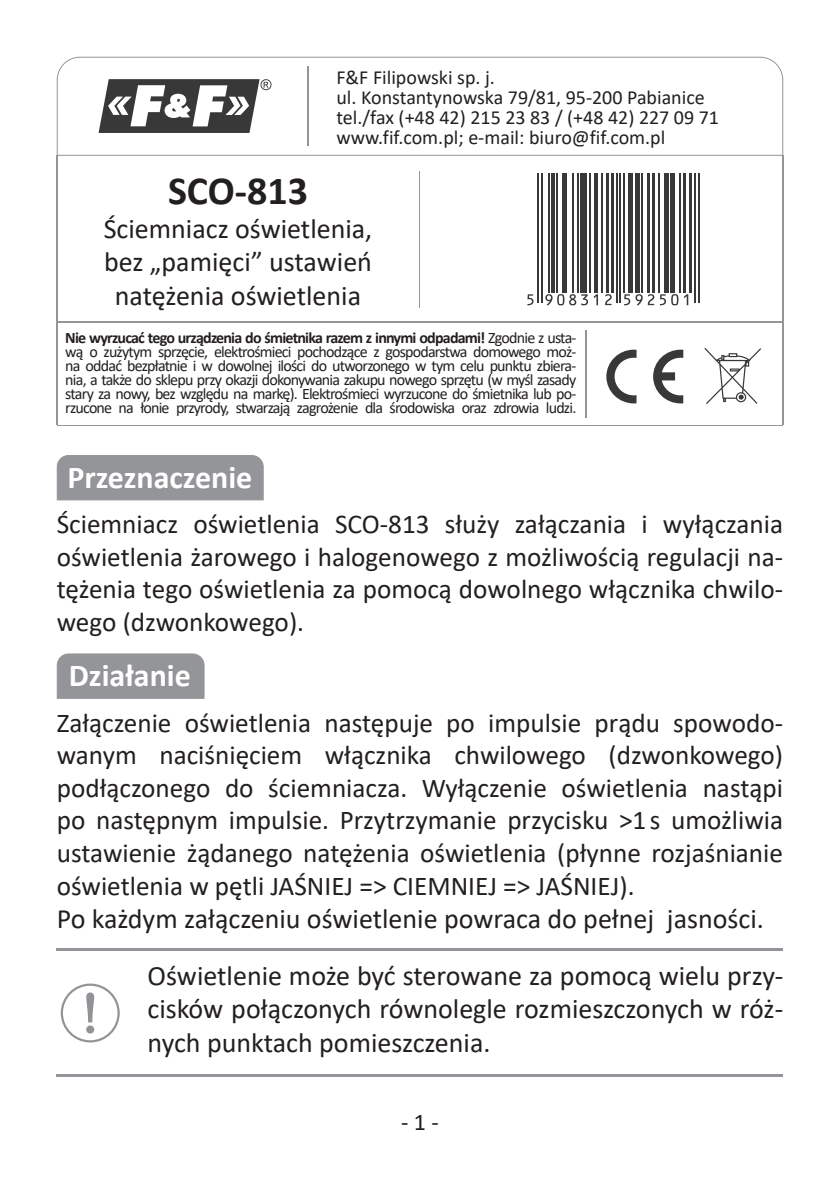
<style>
.page{position:relative;width:840px;height:1191px;background:#fff}
.page>*{position:absolute;margin:0;border:0;box-sizing:border-box;transform-origin:0 0}
.t1{font:700 40px "Calibri";color:#231f20}
.t2{font:700 32px "Calibri";color:#fff}
.t3{font:28px/33.6px "Calibri";color:#231f20}
.t4{font:27.2px/32.8px "Calibri";color:#231f20;text-align:justify}
.t5{font:24px "Calibri";color:#231f20}
.t6{font:20px/20px "Calibri";color:#231f20}
.t7{font:16px/14px "Calibri";letter-spacing:-.05em;color:#231f20;text-align:justify}
.s1{font-weight:700}
</style>
<div class="page">
<svg style="left:704px;top:348px;width:56px;height:56px"></svg>
<svg style="left:606px;top:350px;width:77px;height:53px"></svg>
<hr style="left:57px;top:322px;width:724px;height:1px;background:#939598">
<hr style="left:584px;top:330px;width:1px;height:88px;background:#939598">
<hr style="left:418px;top:171px;width:1px;height:136px;background:#939598">
<hr style="left:57px;top:425px;width:724px;height:1px;background:#939598">
<svg style="left:527px;top:173px;width:173px;height:133px"></svg>
<hr style="left:537px;top:173px;width:1px;height:130px;background:#383839">
<hr style="left:541px;top:173px;width:1px;height:130px;background:#383839">
<hr style="left:547px;top:173px;width:2px;height:119px;background:#383839">
<hr style="left:551px;top:173px;width:3px;height:119px;background:#383839">
<hr style="left:556px;top:173px;width:1px;height:119px;background:#383839">
<div style="left:561px;top:173px;width:5px;height:119px;background:#383839"></div>
<hr style="left:571px;top:173px;width:2px;height:119px;background:#383839">
<hr style="left:576px;top:173px;width:2px;height:119px;background:#383839">
<div style="left:580px;top:173px;width:6px;height:119px;background:#383839"></div>
<hr style="left:588px;top:173px;width:1px;height:119px;background:#383839">
<hr style="left:593px;top:173px;width:3px;height:119px;background:#383839">
<hr style="left:600px;top:173px;width:1px;height:119px;background:#383839">
<hr style="left:605px;top:173px;width:3px;height:119px;background:#383839">
<hr style="left:610px;top:173px;width:3px;height:119px;background:#383839">
<hr style="left:616px;top:173px;width:1px;height:130px;background:#383839">
<hr style="left:619px;top:173px;width:1px;height:130px;background:#383839">
<hr style="left:622px;top:173px;width:2px;height:119px;background:#383839">
<div style="left:627px;top:173px;width:5px;height:119px;background:#383839"></div>
<div style="left:634px;top:173px;width:5px;height:119px;background:#383839"></div>
<hr style="left:641px;top:173px;width:1px;height:119px;background:#383839">
<hr style="left:646px;top:173px;width:3px;height:119px;background:#383839">
<hr style="left:651px;top:173px;width:3px;height:119px;background:#383839">
<hr style="left:658px;top:173px;width:1px;height:119px;background:#383839">
<div style="left:663px;top:173px;width:5px;height:119px;background:#383839"></div>
<div style="left:670px;top:173px;width:5px;height:119px;background:#383839"></div>
<hr style="left:678px;top:173px;width:2px;height:119px;background:#383839">
<hr style="left:682px;top:173px;width:3px;height:119px;background:#383839">
<hr style="left:689px;top:173px;width:3px;height:119px;background:#383839">
<hr style="left:694px;top:173px;width:1px;height:130px;background:#383839">
<hr style="left:697px;top:173px;width:1px;height:130px;background:#383839">
<svg style="left:527px;top:294px;width:6px;height:11px"></svg>
<svg style="left:545px;top:294px;width:42px;height:11px"></svg>
<svg style="left:593px;top:294px;width:4px;height:11px"></svg>
<svg style="left:604px;top:294px;width:7px;height:11px"></svg>
<svg style="left:624px;top:294px;width:64px;height:11px"></svg>
<svg style="left:57px;top:57px;width:725px;height:99px"></svg>
<hr style="left:57px;top:948px;width:725px;height:2px;background:#939598">
<hr style="left:57px;top:1074px;width:725px;height:2px;background:#939598">
<div style="left:57px;top:455px;width:206px;height:45px;background:#939598"></div>
<div style="left:57px;top:653px;width:147px;height:46px;background:#939598"></div>
<div style="left:61px;top:983px;width:59px;height:59px;border:2px solid #919396;border-radius:50%"></div>
<svg style="left:86px;top:992px;width:9px;height:42px"></svg>
<hr style="left:57px;top:155px;width:1px;height:270px;background:#939598">
<hr style="left:781px;top:155px;width:1px;height:270px;background:#939598">
<p class="t6" style="left:336px;top:67px;width:384px">F&amp;F Filipowski sp. j.<br>ul. Konstantynowska 79/81, 95-200 Pabianice tel./fax (+48 42) 215 23 83 / (+48 42) 227 09 71 www.fif.com.pl; e-mail: biuro@fif.com.pl</p>
<h1 class="t1" style="left:168px;top:162px;width:141px">SCO-813</h1>
<p class="t3" style="left:104px;top:211px;width:270px;text-align:center">Ściemniacz oświetlenia, bez „pamięci” ustawień natężenia oświetlenia</p>
<p class="t7" style="left:65px;top:330px;width:512px"><span class="s1">Nie wyrzucać tego urządzenia do śmietnika razem z innymi odpadami!</span> Zgodnie z usta&shy;wą o zużytym sprzęcie, elektrośmieci pochodzące z gospodarstwa domowego moż&shy;na oddać bezpłatnie i w dowolnej ilości do utworzonego w tym celu punktu zbiera&shy;nia, a także do sklepu przy okazji dokonywania zakupu nowego sprzętu (w myśl zasady stary za nowy, bez względu na markę). Elektrośmieci wyrzucone do śmietnika lub po&shy;rzucone na łonie przyrody, stwarzają zagrożenie dla środowiska oraz zdrowia ludzi.</p>
<p class="t2" style="left:67px;top:454px;width:186px">Przeznaczenie</p>
<p class="t4" style="left:57px;top:507px;width:727px">Ściemniacz oświetlenia SCO-813 służy załączania i wyłączania oświetlenia żarowego i halogenowego z możliwością regulacji na&shy;tężenia tego oświetlenia za pomocą dowolnego włącznika chwilo&shy;wego (dzwonkowego).</p>
<p class="t2" style="left:69px;top:653px;width:123px">Działanie</p>
<p class="t4" style="left:57px;top:705px;width:727px">Załączenie oświetlenia następuje po impulsie prądu spowodo&shy;wanym naciśnięciem włącznika chwilowego (dzwonkowego) podłączonego do ściemniacza. Wyłączenie oświetlenia nastąpi po następnym impulsie. Przytrzymanie przycisku &gt;1 s umożliwia ustawienie żądanego natężenia oświetlenia (płynne rozjaśnianie oświetlenia w pętli JAŚNIEJ =&gt; CIEMNIEJ =&gt; JAŚNIEJ).</p>
<p class="t3" style="left:147px;top:890px;width:636px;line-height:56.4px;text-indent:-91px">Po każdym załączeniu oświetlenie powraca do pełnej jasności.<br>Oświetlenie może być sterowane za pomocą wielu przy-</p>
<p class="t3" style="left:147px;top:991px;width:636px">cisków połączonych równolegle rozmieszczonych w róż&shy;nych punktach pomieszczenia.</p>
<p class="t5" style="left:401px;top:1105px;width:39px">- 1 -</p>
</div>
